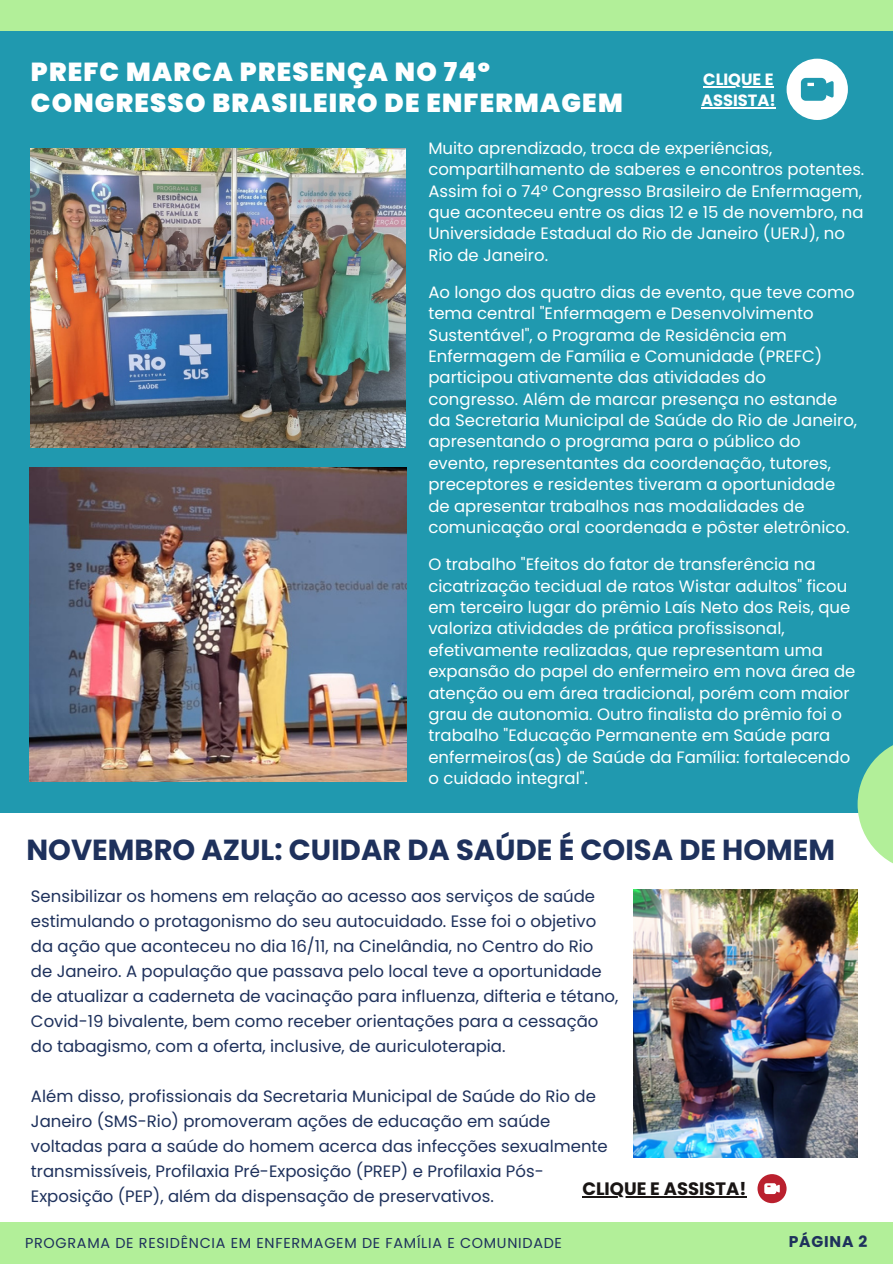
<style>
.page{position:relative;width:893px;height:1264px;background:#fff}
.page>*{position:absolute;margin:0;border:0;box-sizing:border-box;transform-origin:0 0}
.t1{font:700 28.95px "Poppins";color:#1e315c}
.t2{font:900 25.95px/30.3px "Poppins";letter-spacing:.05em;color:#fff}
.t3{font:700 18px "Poppins";color:#191514}
.t4{font:16.5px/21.3px "Poppins";color:#fff}
.t5{font:16.5px/25px "Poppins";color:#1e315c}
.t6{font:700 16.35px/21.3px "Poppins";color:#fff}
.t7{font:700 15.6px "Poppins";letter-spacing:.05em;color:#1e315c}
.t8{font:14.4px "Poppins";letter-spacing:.05em;color:#1e315c}
</style>
<div class="page">
<div style="left:0;top:0;width:892px;height:30px;background:#b2ef99"></div>
<div style="left:0;top:1222px;width:892px;height:41px;background:#b2ef99"></div>
<div style="left:0;top:31px;width:892px;height:781px;background:#2099af"></div>
<svg style="left:857px;top:745px;width:35px;height:118px;fill:#b2ef99"></svg>
<svg style="left:757px;top:1174px;width:29px;height:29px"></svg>
<hr style="left:582px;top:1195px;width:164px;height:2px;background:#191514">
<img style="left:31px;top:148px;width:375px;height:299px">
<img style="left:29px;top:467px;width:377px;height:314px">
<img style="left:633px;top:889px;width:224px;height:268px">
<svg style="left:786px;top:59px;width:61px;height:60px"></svg>
<hr style="left:703px;top:86px;width:70px;height:1px;background:#fff">
<hr style="left:701px;top:107px;width:74px;height:1px;background:#fff">
<p class="t2" style="left:31px;top:57px;width:593px">PREFC MARCA PRESENÇA NO 74º<br>CONGRESSO BRASILEIRO DE ENFERMAGEM</p>
<p class="t6" style="left:701px;top:68px;width:76px">CLIQUE E<br>ASSISTA!</p>
<p class="t4" style="left:428px;top:137px;width:437px">Muito aprendizado, troca de experiências, compartilhamento de saberes e encontros potentes.<br>Assim foi o 74º Congresso Brasileiro de Enfermagem, que aconteceu entre os dias 12 e 15 de novembro, na Universidade Estadual do Rio de Janeiro (UERJ), no Rio de Janeiro.</p>
<p class="t4" style="left:428px;top:281px;width:430px">Ao longo dos quatro dias de evento, que teve como tema central "Enfermagem e Desenvolvimento Sustentável", o Programa de Residência em Enfermagem de Família e Comunidade (PREFC) participou ativamente das atividades do congresso. Além de marcar presença no estande da Secretaria Municipal de Saúde do Rio de Janeiro, apresentando o programa para o público do evento, representantes da coordenação, tutores, preceptores e residentes tiveram a oportunidade de apresentar trabalhos nas modalidades de comunicação oral coordenada e pôster eletrônico.</p>
<p class="t4" style="left:428px;top:554px;width:428px">O trabalho "Efeitos do fator de transferência na cicatrização tecidual de ratos Wistar adultos" ficou em terceiro lugar do prêmio Laís Neto dos Reis, que valoriza atividades de prática profissisonal, efetivamente realizadas, que representam uma expansão do papel do enfermeiro em nova área de atenção ou em área tradicional, porém com maior grau de autonomia. Outro finalista do prêmio foi o trabalho "Educação Permanente em Saúde para enfermeiros(as) de Saúde da Família: fortalecendo o cuidado integral".</p>
<p class="t1" style="left:26px;top:829px;width:810px">NOVEMBRO AZUL: CUIDAR DA SAÚDE É COISA DE HOMEM</p>
<p class="t5" style="left:31px;top:883px;width:589px">Sensibilizar os homens em relação ao acesso aos serviços de saúde estimulando o protagonismo do seu autocuidado. Esse foi o objetivo da ação que aconteceu no dia 16/11, na Cinelândia, no Centro do Rio de Janeiro. A população que passava pelo local teve a oportunidade de atualizar a caderneta de vacinação para influenza, difteria e tétano, Covid-19 bivalente, bem como receber orientações para a cessação do tabagismo, com a oferta, inclusive, de auriculoterapia.</p>
<p class="t5" style="left:31px;top:1083px;width:578px">Além disso, profissionais da Secretaria Municipal de Saúde do Rio de Janeiro (SMS-Rio) promoveram ações de educação em saúde voltadas para a saúde do homem acerca das infecções sexualmente transmissíveis, Profilaxia Pré-Exposição (PREP) e Profilaxia Pós-Exposição (PEP), além da dispensação de preservativos.</p>
<p class="t3" style="left:582px;top:1175px;width:166px">CLIQUE E ASSISTA!</p>
<p class="t8" style="left:25px;top:1232px;width:538px">PROGRAMA DE RESIDÊNCIA EM ENFERMAGEM DE FAMÍLIA E COMUNIDADE</p>
<p class="t7" style="left:788px;top:1230px;width:80px">PÁGINA 2</p>
</div>
